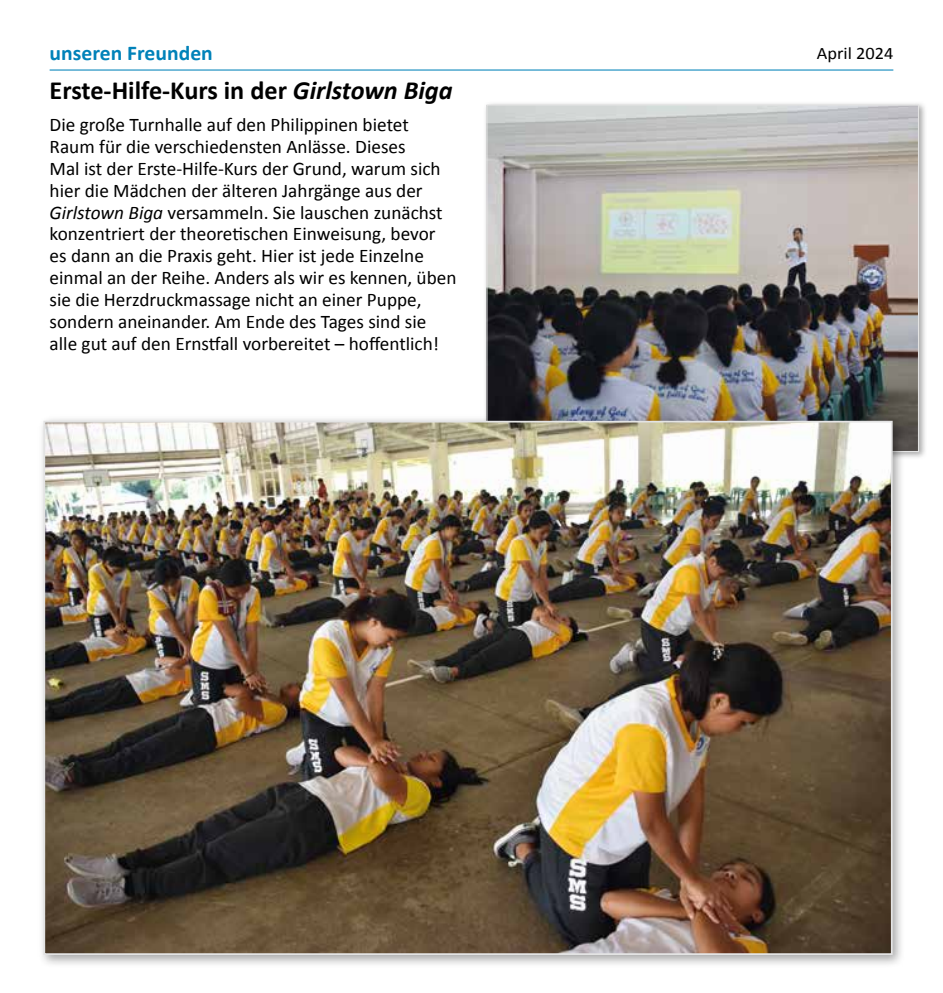
<style>
.page{position:relative;width:943px;height:993px;background:#fff}
.page>*{position:absolute;margin:0;border:0;box-sizing:border-box;transform-origin:0 0}
.t1{font:700 26.25px "Calibri";color:#000}
.t2{font:700 21px "Calibri";color:#0082b9}
.t3{font:19.25px/21.9px "Calibri";color:#000}
.t4{font:17.5px "Calibri";color:#000;scale:1.05 1}
.s1{font-style:italic}
</style>
<div class="page">
<div style="left:482px;top:100px;width:445px;height:360px;background:#000;opacity:.35"></div>
<img style="left:488px;top:106px;width:429px;height:344px">
<div style="left:37px;top:414px;width:868px;height:553px;background:#000;opacity:.35"></div>
<img style="left:46px;top:423px;width:843px;height:528px">
<hr style="left:50px;top:69px;width:843px;height:1px;background:#0082b9">
<p class="t2" style="left:50px;top:39px;width:165px">unseren Freunden</p>
<p class="t4" style="left:816px;top:41px;width:74px">April 2024</p>
<h1 class="t1" style="left:50px;top:72px;width:404px">Erste-Hilfe-Kurs in der <span class="s1">Girlstown Biga</span></h1>
<p class="t3" style="left:50px;top:113px;width:408px">Die große Turnhalle auf den Philippinen bietet Raum für die verschiedensten Anlässe. Dieses<br>Mal ist der Erste-Hilfe-Kurs der Grund, warum sich hier die Mädchen der älteren Jahrgänge aus der <span class="s1">Girlstown Biga</span> versammeln. Sie lauschen zunächst konzentriert der theoretischen Einweisung, bevor es dann an die Praxis geht. Hier ist jede Einzelne einmal an der Reihe. Anders als wir es kennen, üben sie die Herzdruckmassage nicht an einer Puppe, sondern aneinander. Am Ende des Tages sind sie alle gut auf den Ernstfall vorbereitet – hoffentlich!</p>
</div>
